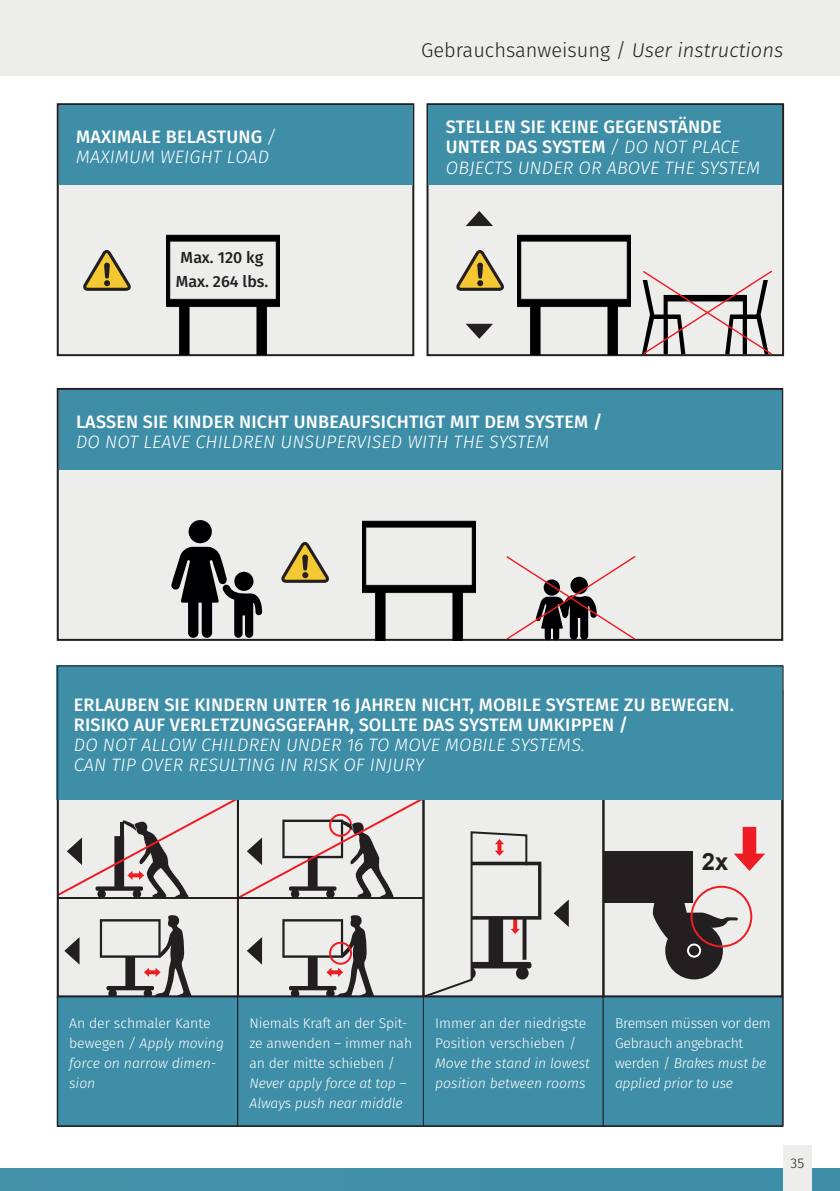
<style>
.page{position:relative;width:840px;height:1191px;background:#fff}
.page>*{position:absolute;margin:0;border:0;box-sizing:border-box;transform-origin:0 0}
.t1{font:700 23.8px "Arial";color:#231f20}
.Seite_Head_10pt{font:300 20px "Fira Sans";color:#231f20}
.Subhead_9Versalien{font:500 18px/20px "Fira Sans";letter-spacing:.01em;color:#fff}
.Subhead_9Versalien-2{font:italic 300 18px/20px "Fira Sans";letter-spacing:.01em;color:#fff}
.Text_8pt{font:500 16px/24px "Fira Sans";color:#231f20;text-align:center}
.Fließtext_8pt{font:300 14px/20px "Fira Sans";letter-spacing:-.01em;color:#fff}
.Fließtext_8pt-2{font:italic 300 14px/20px "Fira Sans";color:#fff}
.t2{font:300 14px "Fira Sans";color:#231f20}
.s1{font-style:italic}
.s2{font-weight:500;font-style:normal}
.s3{font-weight:300;font-style:italic}
.s4{font-style:normal}
</style>
<div class="page">
<div style="left:0;top:0;width:839px;height:75px;background:#ededec"></div>
<div style="left:0;top:1168px;width:839px;height:23px;background:#3f8ea8"></div>
<div style="left:782px;top:1145px;width:29px;height:46px;background:#ededec"></div>
<div style="left:58px;top:104px;width:355px;height:251px;background:#ededec"></div>
<div style="left:57px;top:103px;width:357px;height:253px;border:2px solid #231f20"></div>
<div style="left:427px;top:104px;width:355px;height:251px;background:#ededec"></div>
<div style="left:426px;top:103px;width:357px;height:253px;border:2px solid #231f20"></div>
<div style="left:59px;top:105px;width:353px;height:80px;background:#3f8ea8"></div>
<div style="left:428px;top:105px;width:353px;height:80px;background:#3f8ea8"></div>
<svg style="left:83px;top:250px;width:48px;height:41px"></svg>
<svg style="left:456px;top:250px;width:48px;height:41px"></svg>
<svg style="left:466px;top:211px;width:26px;height:15px"></svg>
<svg style="left:466px;top:324px;width:26px;height:15px"></svg>
<svg style="left:641px;top:270px;width:132px;height:86px"></svg>
<div style="left:58px;top:389px;width:723px;height:251px;background:#ededec"></div>
<div style="left:57px;top:388px;width:725px;height:253px;border:2px solid #231f20"></div>
<div style="left:59px;top:390px;width:722px;height:79px;background:#3f8ea8"></div>
<svg style="left:281px;top:542px;width:48px;height:41px"></svg>
<div style="left:188px;top:520px;width:24px;height:23px;background:#000003;border-radius:50%"></div>
<svg style="left:171px;top:547px;width:91px;height:91px"></svg>
<svg style="left:504px;top:556px;width:133px;height:85px"></svg>
<svg style="left:60px;top:800px;width:719px;height:194px;background:#d2cece"></svg>
<div style="left:686px;top:943px;width:14px;height:14px;border:2px solid #fff;border-radius:50%"></div>
<div style="left:603px;top:850px;width:88px;height:52px;background:#231f20"></div>
<div style="left:690px;top:885px;width:61px;height:62px;border:2px solid #ee1d23;border-radius:50%"></div>
<div style="left:57px;top:665px;width:725px;height:135px;background:#3f8ea8"></div>
<div style="left:57px;top:997px;width:181px;height:129px;background:#3f8ea8"></div>
<div style="left:57px;top:996px;width:181px;height:130px;border:1px solid #231f20"></div>
<div style="left:237px;top:997px;width:187px;height:129px;background:#3f8ea8"></div>
<div style="left:237px;top:996px;width:187px;height:130px;border:1px solid #231f20"></div>
<div style="left:423px;top:997px;width:180px;height:129px;background:#3f8ea8"></div>
<div style="left:422px;top:996px;width:181px;height:130px;border:1px solid #231f20"></div>
<div style="left:603px;top:997px;width:179px;height:129px;background:#3f8ea8"></div>
<div style="left:602px;top:996px;width:180px;height:130px;border:1px solid #231f20"></div>
<img style="left:166px;top:234px;width:113px;height:121px">
<img style="left:517px;top:234px;width:113px;height:121px">
<img style="left:362px;top:520px;width:113px;height:121px">
<p class="Seite_Head_10pt" style="left:421px;top:36px;width:363px">Gebrauchsanweisung / <span class="s1">User instructions</span></p>
<p class="Subhead_9Versalien-2" style="left:76px;top:127px;width:201px"><span class="s2">MAXIMALE BELASTUNG</span> /<br>MAXIMUM WEIGHT LOAD</p>
<p class="Subhead_9Versalien" style="left:445px;top:116px;width:316px">STELLEN SIE KEINE GEGENSTÄNDE<br>UNTER DAS SYSTEM <span class="s3">/ DO NOT PLACE<br>OBJECTS UNDER OR ABOVE THE SYSTEM</span></p>
<p class="Text_8pt" style="left:176px;top:245px;width:94px">Max. 120 kg<br>Max. 264 lbs.</p>
<p class="Subhead_9Versalien" style="left:76px;top:411px;width:527px">LASSEN SIE KINDER NICHT UNBEAUFSICHTIGT MIT DEM SYSTEM /<br><span class="s3">DO NOT LEAVE CHILDREN UNSUPERVISED WITH THE SYSTEM</span></p>
<p class="Subhead_9Versalien" style="left:74px;top:694px;width:661px">ERLAUBEN SIE KINDERN UNTER 16 JAHREN NICHT, MOBILE SYSTEME ZU BEWEGEN.<br>RISIKO AUF VERLETZUNGSGEFAHR, SOLLTE DAS SYSTEM UMKIPPEN /<br><span class="s3">DO NOT ALLOW CHILDREN UNDER 16 TO MOVE MOBILE SYSTEMS.<br>CAN TIP OVER RESULTING IN RISK OF INJURY</span></p>
<p class="t1" style="left:701px;top:846px;width:28px">2x</p>
<p class="Fließtext_8pt-2" style="left:69px;top:1012px;width:156px"><span class="s4">An der schmaler Kante bewegen</span> / Apply moving force on narrow dimen&shy;sion</p>
<p class="Fließtext_8pt" style="left:249px;top:1012px;width:164px">Niemals Kraft an der Spit&shy;ze anwenden – immer nah an der mitte schieben /<br><span class="s1">Never apply force at top –<br>Always push near middle</span></p>
<p class="Fließtext_8pt" style="left:435px;top:1012px;width:156px">Immer an der niedrigste<br>Position verschieben /<br><span class="s1">Move the stand in lowest position between rooms</span></p>
<p class="Fließtext_8pt" style="left:614px;top:1012px;width:157px">Bremsen müssen vor dem<br>Gebrauch angebracht werden / <span class="s1">Brakes must be applied prior to use</span></p>
<p class="t2" style="left:790px;top:1153px;width:15px">35</p>
</div>
